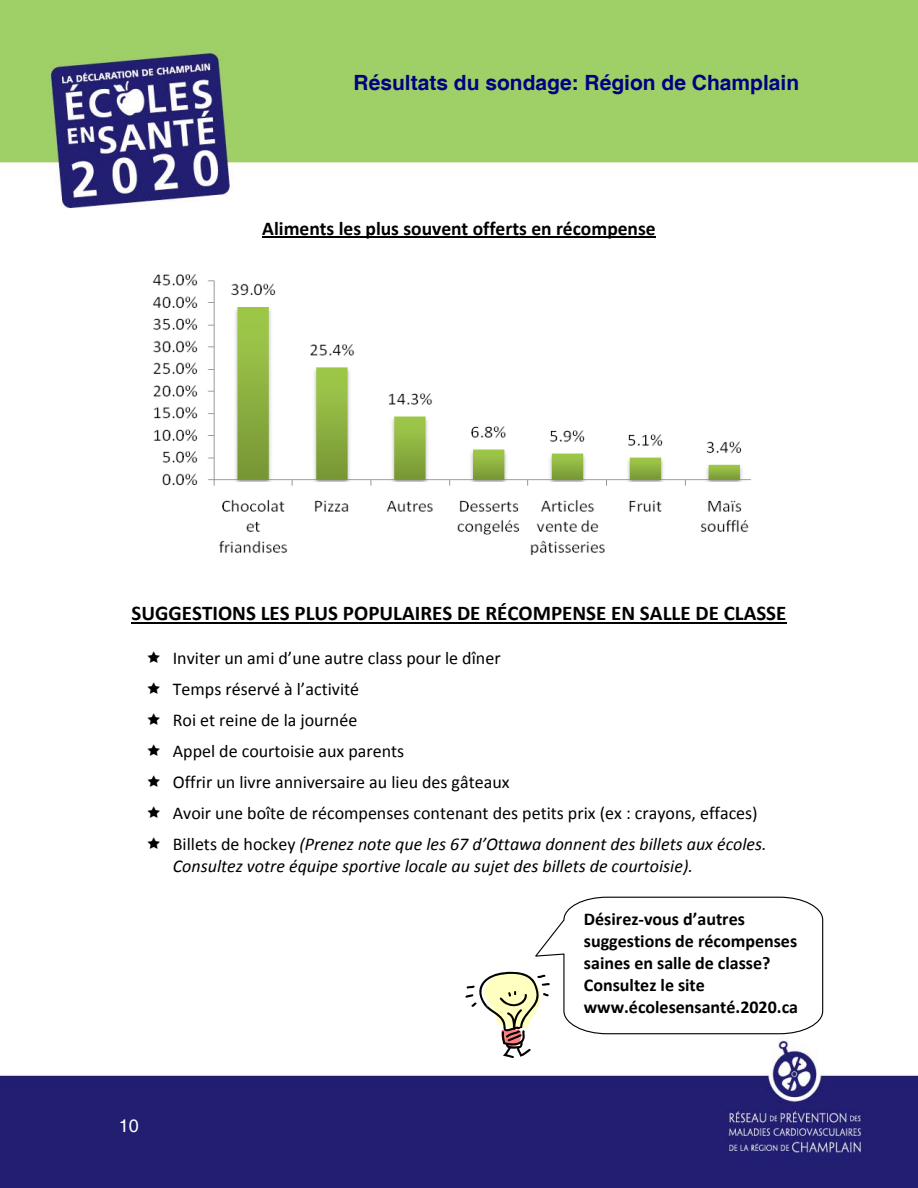
<style>
.page{position:relative;width:918px;height:1188px;background:#fff}
.page>*{position:absolute;margin:0;border:0;box-sizing:border-box;transform-origin:0 0}
.t1{font:700 21px "Calibri";color:#000}
.t2{font:700 21px "Helvetica";color:#000080}
.t3{font:700 19.5px "Calibri";color:#000}
.t4{font:18px/30.9px "Calibri";color:#000}
.t5{font:700 18px/21.9px "Calibri";color:#000}
.t6{font:italic 18px "Calibri";color:#000}
.t7{font:18px "Helvetica";color:#fff}
.s1{font-style:italic}
</style>
<div class="page">
<img style="left:0;top:1058px;width:917px;height:130px">
<img style="left:0;top:0;width:917px;height:208px">
<hr style="left:262px;top:236px;width:394px;height:2px;background:#000">
<img style="left:152px;top:275px;width:599px;height:280px">
<hr style="left:131px;top:622px;width:656px;height:2px;background:#000">
<svg style="left:465px;top:896px;width:359px;height:162px"></svg>
<p class="t2" style="left:354px;top:71px;width:447px">Résultats du sondage: Région de Champlain</p>
<p class="t3" style="left:262px;top:220px;width:395px">Aliments les plus souvent offerts en récompense</p>
<p class="t1" style="left:131px;top:604px;width:656px">SUGGESTIONS LES PLUS POPULAIRES DE RÉCOMPENSE EN SALLE DE CLASSE</p>
<p class="t4" style="left:173px;top:644px;width:595px">Inviter un ami d’une autre class pour le dîner<br>Temps réservé à l’activité<br>Roi et reine de la journée<br>Appel de courtoisie aux parents<br>Offrir un livre anniversaire au lieu des gâteaux<br>Avoir une boîte de récompenses contenant des petits prix (ex : crayons, effaces)<br>Billets de hockey <span class="s1">(Prenez note que les 67 d’Ottawa donnent des billets aux écoles.</span></p>
<p class="t6" style="left:173px;top:858px;width:522px">Consultez votre équipe sportive locale au sujet des billets de courtoisie).</p>
<p class="t5" style="left:584px;top:909px;width:216px">Désirez‐vous d’autres suggestions de récompenses saines en salle de classe?<br>Consultez le site www.écolesensanté.2020.ca</p>
<p class="t7" style="left:119px;top:1115px;width:21px">10</p>
</div>
